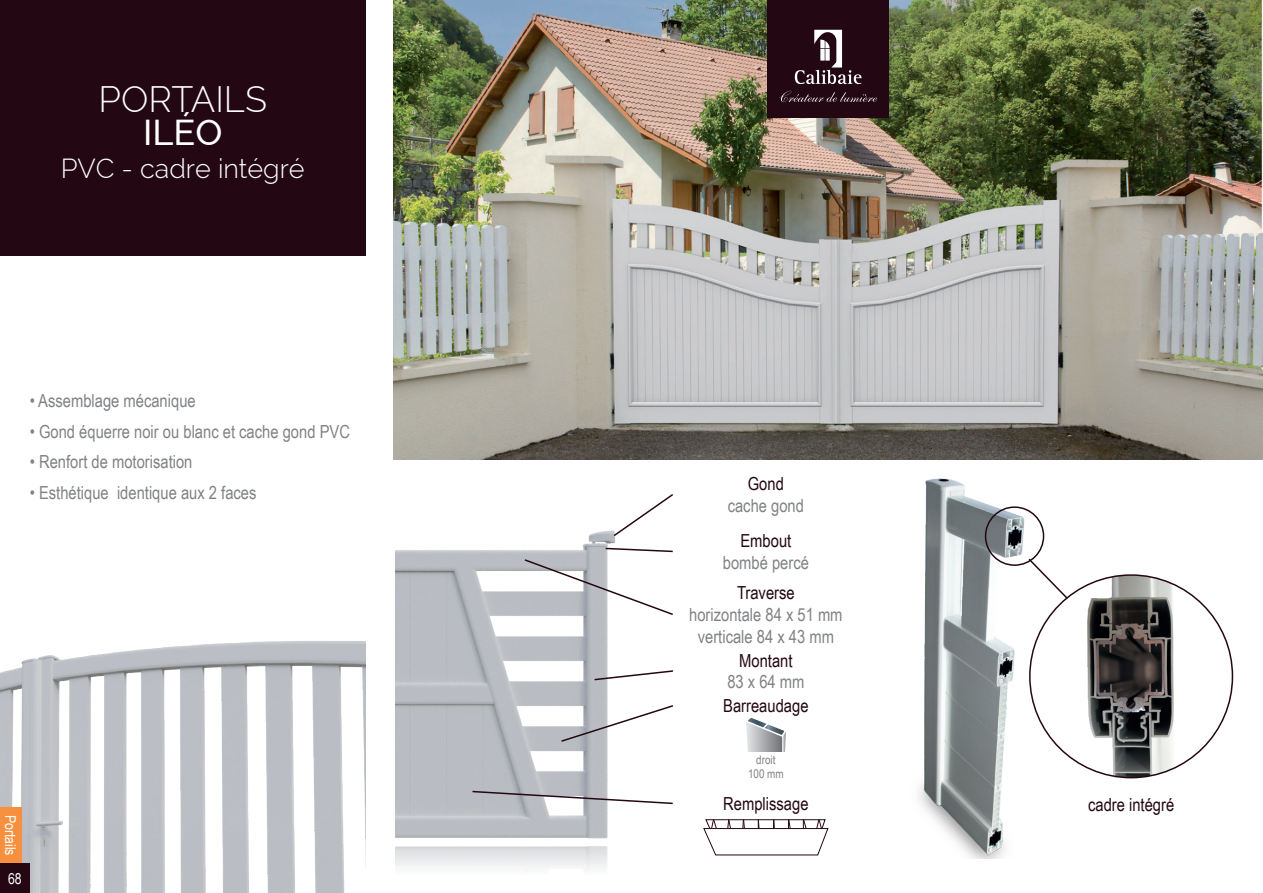
<style>
.page{position:relative;width:1263px;height:893px;background:#fff}
.page>*{position:absolute;margin:0;border:0;box-sizing:border-box;transform-origin:0 0}
.t1{font:300 36px "Raleway";color:#fff}
.t2{font:500 36px "Raleway";color:#fff}
.t3{font:300 27px "Raleway";color:#fff}
.t4{font:18px/21.6px "Arial Narrow";color:#808285;text-align:center}
.t5{font:18px "Arial Narrow";color:#230712}
.t6{font:15px "Arial Narrow";color:#fff}
.t7{font:12px/14.4px "Arial Narrow";color:#808285;text-align:center}
</style>
<div class="page">
<div style="left:0;top:0;width:366px;height:256px;background:#230712"></div>
<img style="left:393px;top:0;width:870px;height:459px">
<div style="left:767px;top:0;width:122px;height:117px;background:#230712"></div>
<svg style="left:795px;top:30px;width:66px;height:54px"></svg>
<svg style="left:779px;top:91px;width:98px;height:11px"></svg>
<img style="left:395px;top:530px;width:220px;height:333px">
<svg style="left:746px;top:718px;width:40px;height:34px"></svg>
<svg style="left:612px;top:494px;width:61px;height:44px"></svg>
<svg style="left:523px;top:547px;width:150px;height:69px"></svg>
<svg style="left:560px;top:704px;width:114px;height:39px"></svg>
<svg style="left:471px;top:790px;width:202px;height:15px"></svg>
<svg style="left:593px;top:669px;width:81px;height:12px"></svg>
<svg style="left:703px;top:819px;width:125px;height:36px"></svg>
<img style="left:919px;top:478px;width:126px;height:381px">
<div style="left:985px;top:506px;width:59px;height:60px;border:2px solid #230712;border-radius:50%"></div>
<img style="left:1040px;top:575px;width:192px;height:203px">
<svg style="left:1027px;top:557px;width:42px;height:44px"></svg>
<img style="left:0;top:641px;width:366px;height:252px">
<div style="left:0;top:863px;width:30px;height:30px;background:#230712"></div>
<div style="left:0;top:807px;width:21px;height:56px;background:#f6903f"></div>
<h1 class="t1" style="left:99px;top:78px;width:170px">PORTAILS</h1>
<h1 class="t2" style="left:143px;top:111px;width:81px">ILÉO</h1>
<h2 class="t3" style="left:61px;top:153px;width:245px">PVC - cadre intégré</h2>
<p class="t4" style="left:30px;top:389px;width:167px">• Assemblage mécanique</p>
<p class="t4" style="left:30px;top:420px;width:322px">• Gond équerre noir ou blanc et cache gond PVC</p>
<p class="t4" style="left:30px;top:451px;width:164px">• Renfort de motorisation</p>
<p class="t4" style="left:30px;top:481px;width:228px">• Esthétique identique aux 2 faces</p>
<p class="t6" style="left:21px;top:815px;width:42px;rotate:90deg">Portails</p>
<p class="t6" style="left:8px;top:867px;width:15px">68</p>
<p class="t5" style="left:748px;top:471px;width:38px">Gond</p>
<p class="t4" style="left:728px;top:494px;width:78px">cache gond</p>
<p class="t5" style="left:740px;top:528px;width:52px">Embout</p>
<p class="t4" style="left:723px;top:551px;width:88px">bombé percé</p>
<p class="t5" style="left:737px;top:580px;width:59px">Traverse</p>
<p class="t4" style="left:689px;top:603px;width:155px">horizontale 84 x 51 mm verticale 84 x 43 mm</p>
<p class="t5" style="left:739px;top:647px;width:55px">Montant</p>
<p class="t4" style="left:727px;top:670px;width:79px">83 x 64 mm</p>
<p class="t5" style="left:723px;top:693px;width:87px">Barreaudage</p>
<p class="t7" style="left:748px;top:752px;width:37px">droit<br>100 mm</p>
<p class="t5" style="left:723px;top:790px;width:87px">Remplissage</p>
<p class="t5" style="left:1088px;top:792px;width:88px">cadre intégré</p>
</div>
